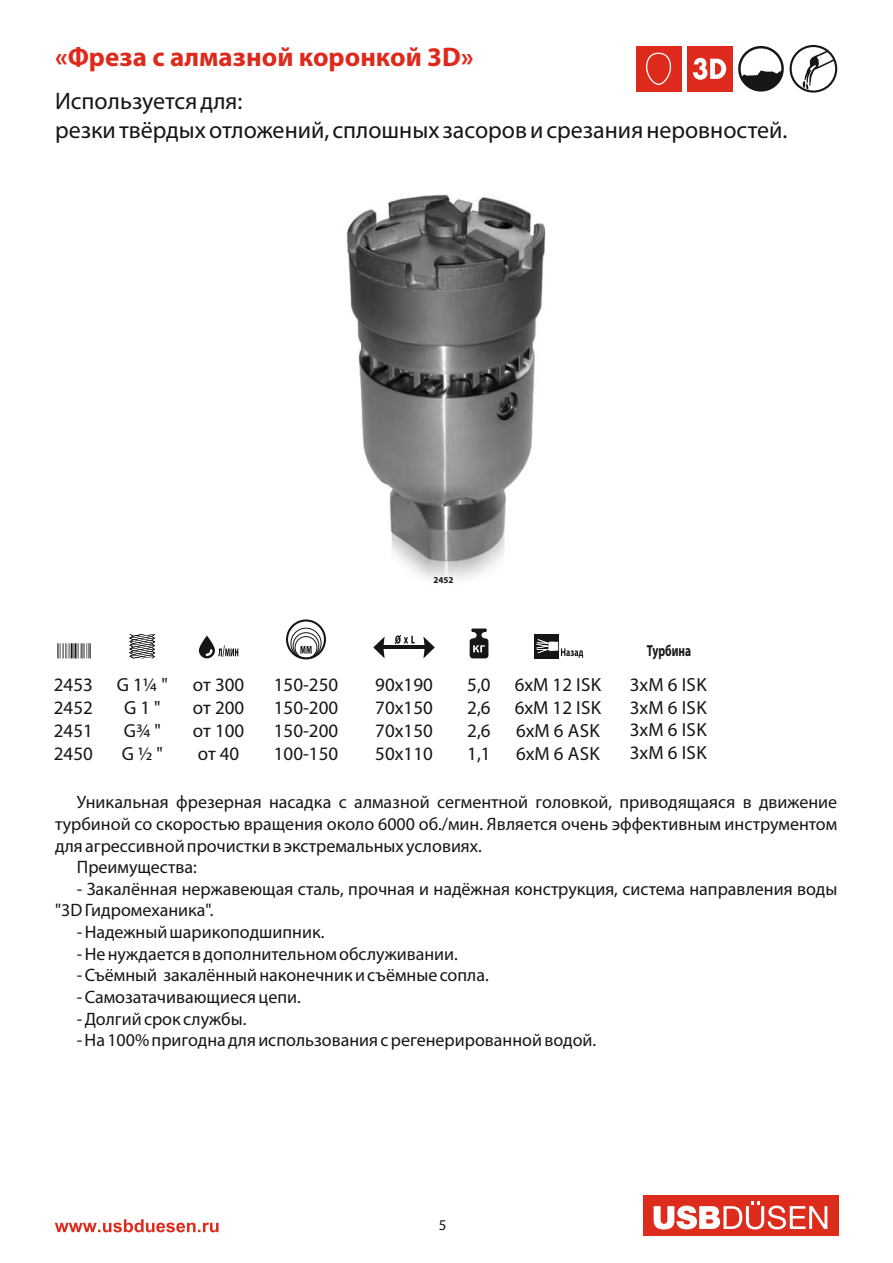
<style>
.page{position:relative;width:893px;height:1263px;background:#fff}
.page>*{position:absolute;margin:0;border:0;box-sizing:border-box;transform-origin:0 0}
.t1{font:700 27px "Myriad Pro";color:#dd2a1d}
.t2{font:24px/28.8px "Myriad Pro";color:#151616}
.t3{font:19.05px/22.8px "Myriad Pro";color:#151616;text-align:justify}
.t4{font:18px/21.6px "Myriad Pro";color:#151616}
.t5{font:700 15.9px "Myriad Pro";color:#151616;scale:.71 1}
.t6{font:15px "Myriad Pro";color:#151616}
.t7{font:700 9px "Myriad Pro";color:#151616}
</style>
<div class="page">
<img style="left:346px;top:194px;width:200px;height:386px">
<div style="left:636px;top:46px;width:45px;height:46px;background:#dd2a1d"></div>
<div style="left:687px;top:46px;width:45px;height:46px;background:#dd2a1d"></div>
<svg style="left:693px;top:58px;width:33px;height:22px"></svg>
<svg style="left:803px;top:51px;width:32px;height:38px"></svg>
<div style="left:790px;top:45px;width:47px;height:48px;border:2px solid #151616;border-radius:50%"></div>
<svg style="left:646px;top:52px;width:26px;height:33px"></svg>
<svg style="left:738px;top:46px;width:46px;height:46px"></svg>
<svg style="left:394px;top:635px;width:21px;height:9px"></svg>
<hr style="left:381px;top:646px;width:46px;height:3px;background:#151616">
<svg style="left:373px;top:636px;width:12px;height:22px"></svg>
<svg style="left:423px;top:636px;width:12px;height:22px"></svg>
<svg style="left:470px;top:628px;width:18px;height:30px"></svg>
<div style="left:534px;top:634px;width:24px;height:24px;background:#151616"></div>
<svg style="left:536px;top:639px;width:47px;height:19px"></svg>
<svg style="left:199px;top:635px;width:39px;height:23px"></svg>
<svg style="left:129px;top:634px;width:26px;height:24px"></svg>
<svg style="left:57px;top:643px;width:34px;height:15px"></svg>
<div style="left:286px;top:619px;width:40px;height:40px;border:2px solid #151616;border-radius:50%"></div>
<div style="left:290px;top:628px;width:32px;height:31px;border:1px solid #151616;border-radius:50%"></div>
<div style="left:293px;top:632px;width:26px;height:27px;border:1px solid #151616;border-radius:50%"></div>
<div style="left:295px;top:636px;width:22px;height:23px;border:1px solid #151616;border-radius:50%"></div>
<svg style="left:300px;top:646px;width:12px;height:8px"></svg>
<svg style="left:55px;top:1219px;width:164px;height:13px"></svg>
<div style="left:643px;top:1195px;width:195px;height:40px;background:#dd2b1c"></div>
<svg style="left:654px;top:1201px;width:173px;height:28px"></svg>
<h1 class="t1" style="left:55px;top:46px;width:420px">«Фреза с алмазной коронкой 3D»</h1>
<h2 class="t2" style="left:55px;top:89px;width:734px">Используется для:<br>резки твёрдых отложений, сплошных засоров и срезания неровностей.</h2>
<p class="t7" style="left:433px;top:576px;width:21px">2452</p>
<p class="t5" style="left:647px;top:644px;width:64px">Турбина</p>
<p class="t3" style="left:54px;top:675px;width:41px">2453<br>2452<br>2451<br>2450</p>
<p class="t3" style="left:117px;top:675px;width:52px;text-align:left">G 1¼ "<br>G1 "<br>G¾ "<br>G ½ "</p>
<p class="t3" style="left:193px;top:675px;width:53px">от 300 от 200 от 100 от 40</p>
<p class="t3" style="left:274px;top:675px;width:66px">150-250<br>150-200<br>150-200<br>100-150</p>
<p class="t3" style="left:375px;top:675px;width:59px">90х190<br>70х150<br>70х150<br>50х110</p>
<p class="t3" style="left:467px;top:675px;width:25px">5,0<br>2,6<br>2,6<br>1,1</p>
<p class="t3" style="left:515px;top:675px;width:88px">6xM 12 ISK 6xM 12 ISK 6xM 6 АSK 6xM 6 АSK</p>
<p class="t3" style="left:630px;top:674px;width:78px">3xM 6 ISK 3xM 6 ISK 3xM 6 ISK 3xM 6 ISK</p>
<p class="t4" style="left:77px;top:793px;width:762px">Уникальная фрезерная насадка с алмазной сегментной головкой, приводящаяся в движение</p>
<p class="t4" style="left:55px;top:814px;width:784px">турбиной со скоростью вращения около 6000 об./мин. Является очень эффективным инструментом</p>
<p class="t4" style="left:55px;top:836px;width:428px">для агрессивной прочистки в экстремальных условиях.</p>
<p class="t4" style="left:77px;top:858px;width:122px">Преимущества:</p>
<p class="t4" style="left:55px;top:879px;width:784px;text-indent:22px">- Закалённая нержавеющая сталь, прочная и надёжная конструкция, система направления воды "3D Гидромеханика".</p>
<p class="t4" style="left:77px;top:923px;width:249px">- Надежный шарикоподшипник.</p>
<p class="t4" style="left:77px;top:944px;width:383px">- Не нуждается в дополнительном обслуживании.</p>
<p class="t4" style="left:77px;top:966px;width:413px">- Съёмный закалённый наконечник и съёмные сопла.</p>
<p class="t4" style="left:77px;top:988px;width:225px">- Самозатачивающиеся цепи.</p>
<p class="t4" style="left:77px;top:1009px;width:171px">- Долгий срок службы.</p>
<p class="t4" style="left:77px;top:1031px;width:521px">- На 100% пригодна для использования с регенерированной водой.</p>
<p class="t6" style="left:439px;top:1219px;width:9px">5</p>
</div>
